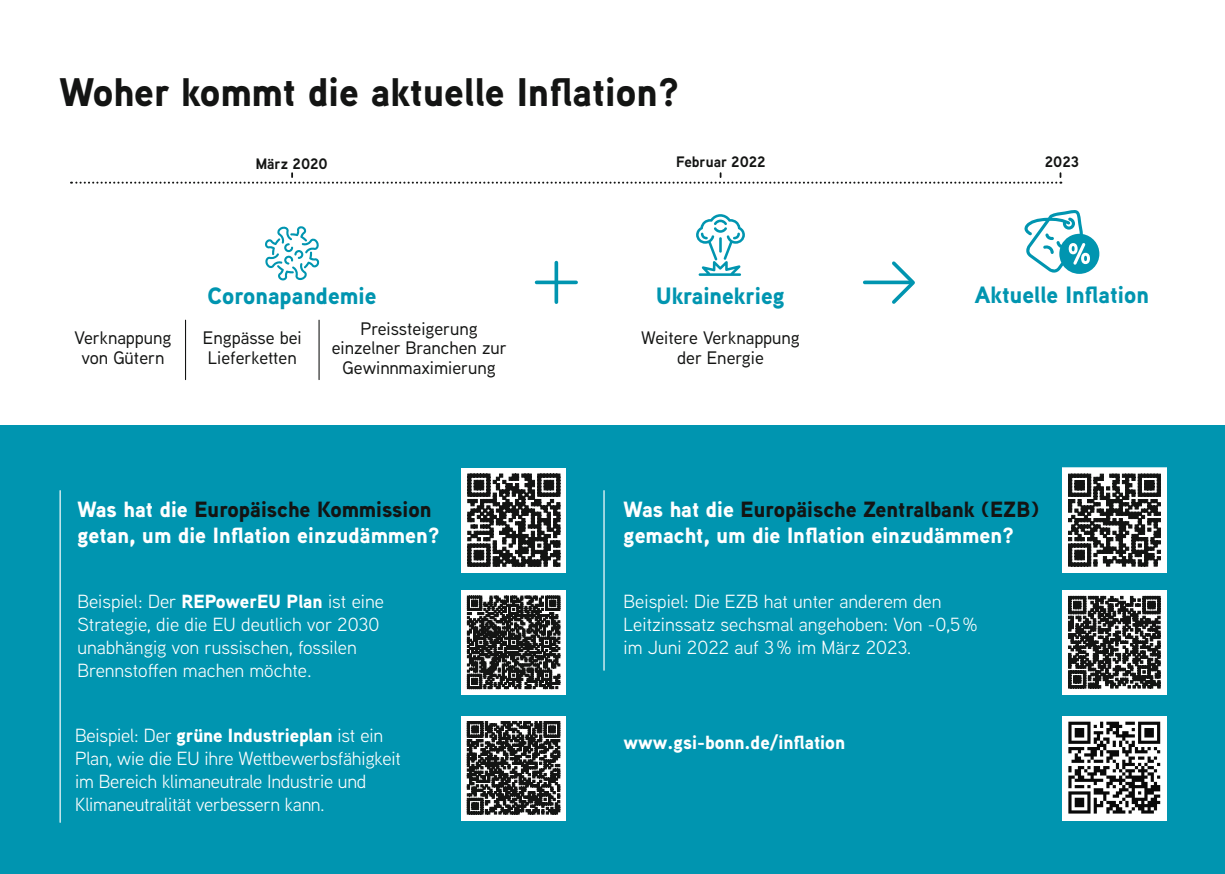
<style>
.page{position:relative;width:1225px;height:874px;background:#fff}
.page>*{position:absolute;margin:0;border:0;box-sizing:border-box;transform-origin:0 0}
.t1{font:900 39.8px "Aaux Next";color:#131413}
.t2{font:900 23.6px "Aaux Next";color:#0095b0}
.t3{font:900 22px/26px "Aaux Next";color:#fff}
.t4{font:19px/23px "Aaux Next";color:#fff}
.t5{font:900 19px "Aaux Next";color:#fff}
.t6{font:500 18px/20px "Aaux Next";color:#131413;text-align:center}
.t7{font:700 15.2px "Aaux Next";color:#131413}
.s1{color:#131413}
.s2{font-weight:900}
</style>
<div class="page">
<div style="left:0;top:425px;width:1225px;height:448px;background:#0095b0"></div>
<div style="left:1062px;top:589px;width:104px;height:105px;background:#fff"></div>
<div style="left:461px;top:715px;width:105px;height:105px;background:#fff"></div>
<div style="left:461px;top:589px;width:105px;height:105px;background:#fff"></div>
<svg style="left:696px;top:214px;width:49px;height:62px"></svg>
<svg style="left:1024px;top:210px;width:75px;height:64px"></svg>
<hr style="left:318px;top:320px;width:2px;height:59px;background:#131413">
<hr style="left:185px;top:320px;width:1px;height:59px;background:#131413">
<svg style="left:265px;top:226px;width:54px;height:54px"></svg>
<div style="left:461px;top:467px;width:105px;height:105px;background:#fff"></div>
<svg style="left:467px;top:473px;width:93px;height:93px"></svg>
<svg style="left:466px;top:595px;width:95px;height:95px"></svg>
<svg style="left:467px;top:595px;width:93px;height:93px;background:#474847"></svg>
<svg style="left:466px;top:721px;width:95px;height:94px"></svg>
<svg style="left:467px;top:721px;width:93px;height:92px;background:#4e4f4e"></svg>
<div style="left:1062px;top:467px;width:104px;height:105px;background:#fff"></div>
<div style="left:1062px;top:467px;width:105px;height:105px;border:1px solid #fff"></div>
<svg style="left:1068px;top:473px;width:92px;height:93px"></svg>
<svg style="left:1068px;top:595px;width:93px;height:94px"></svg>
<svg style="left:1068px;top:596px;width:92px;height:92px"></svg>
<div style="left:1062px;top:715px;width:104px;height:105px;background:#fff"></div>
<svg style="left:1068px;top:721px;width:92px;height:92px"></svg>
<hr style="left:60px;top:490px;width:1px;height:331px;background:#fff">
<hr style="left:603px;top:490px;width:1px;height:180px;background:#fff">
<svg style="left:554px;top:262px;width:4px;height:40px"></svg>
<svg style="left:536px;top:280px;width:40px;height:4px"></svg>
<svg style="left:888px;top:261px;width:27px;height:43px"></svg>
<svg style="left:864px;top:280px;width:47px;height:4px"></svg>
<svg style="left:71px;top:173px;width:990px;height:10px"></svg>
<h1 class="t1" style="left:60px;top:64px;width:621px">Woher kommt die aktuelle Inflation?</h1>
<p class="t7" style="left:256px;top:153px;width:74px">März 2020</p>
<p class="t7" style="left:676px;top:151px;width:91px">Februar 2022</p>
<p class="t7" style="left:1044px;top:151px;width:36px">2023</p>
<p class="t2" style="left:208px;top:279px;width:170px">Coronapandemie</p>
<p class="t6" style="left:75px;top:327px;width:98px">Verknappung von Gütern</p>
<p class="t6" style="left:203px;top:327px;width:100px;text-align:left">Engpässe bei<br>Lieferketten</p>
<p class="t6" style="left:332px;top:317px;width:177px">Preissteigerung einzelner Branchen zur<br>Gewinnmaximierung</p>
<p class="t2" style="left:656px;top:279px;width:130px">Ukrainekrieg</p>
<p class="t2" style="left:975px;top:278px;width:175px">Aktuelle Inflation</p>
<p class="t6" style="left:641px;top:326px;width:160px">Weitere Verknappung der Energie</p>
<p class="t3" style="left:77px;top:496px;width:364px">Was hat die <span class="s1">Europäische Kommission </span>getan, um die Inflation einzudämmen?</p>
<p class="t3" style="left:623px;top:496px;width:417px">Was hat die <span class="s1">Europäische Zentralbank (EZB) </span>gemacht, um die Inflation einzudämmen?</p>
<p class="t4" style="left:77px;top:589px;width:308px">Beispiel: Der <span class="s2">REPowerEU Plan</span> ist eine Strategie, die die EU deutlich vor 2030 unabhängig von russischen, fossilen Brennstoffen machen möchte.</p>
<p class="t4" style="left:75px;top:722px;width:327px">Beispiel: Der <span class="s2">grüne Industrieplan</span> ist ein Plan, wie die EU ihre Wettbewerbsfähigkeit im Bereich klimaneutrale Industrie und Klimaneutralität verbessern kann.</p>
<p class="t4" style="left:623px;top:589px;width:356px">Beispiel: Die EZB hat unter anderem den<br>Leitzinssatz sechsmal angehoben: Von -0,5% im Juni 2022 auf 3% im März 2023.</p>
<p class="t5" style="left:623px;top:728px;width:223px">www.gsi-bonn.de/inflation</p>
</div>
